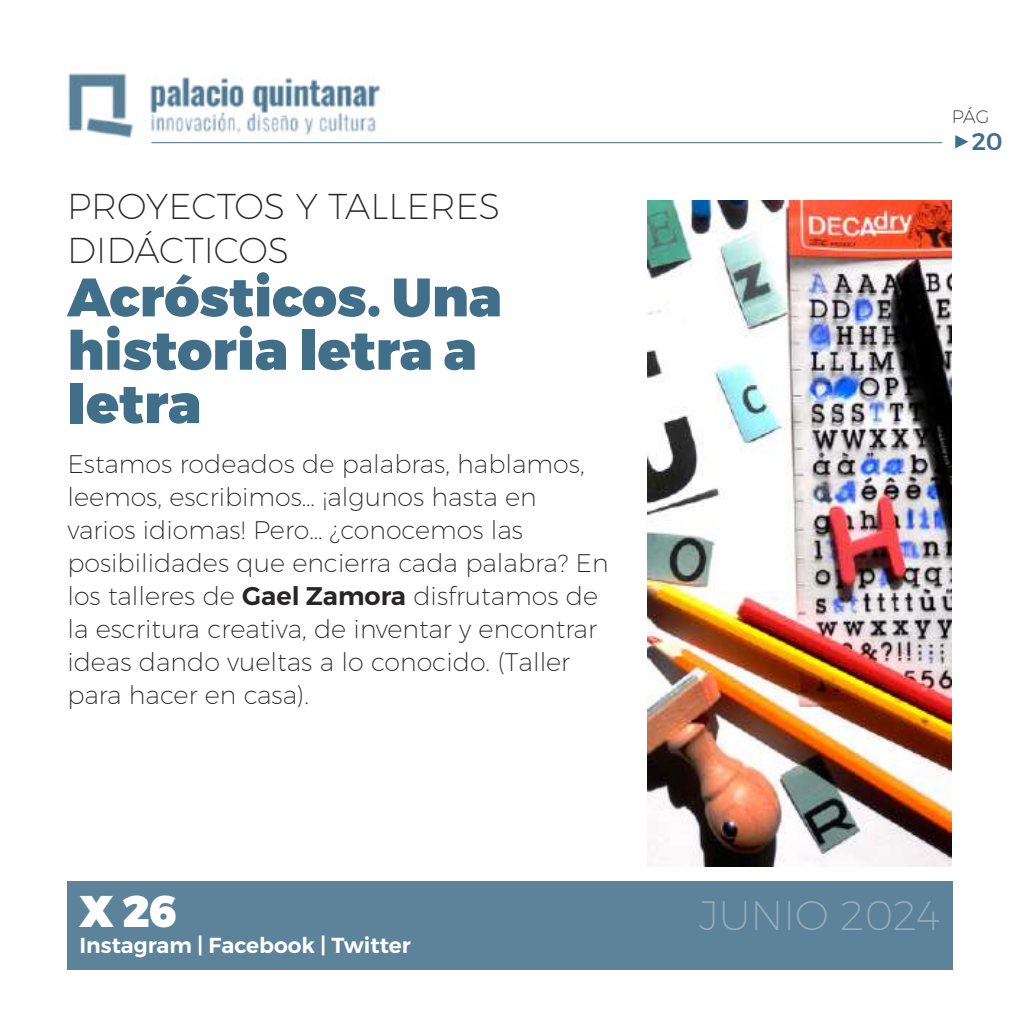
<style>
.page{position:relative;width:1021px;height:1021px;background:#fff}
.page>*{position:absolute;margin:0;border:0;box-sizing:border-box;transform-origin:0 0}
.t1{font:900 54px/53.4px "Montserrat";color:#416f89}
.t2{font:900 44.4px "Montserrat";color:#fff}
.t3{font:200 41.1px "Montserrat";color:#93adbb}
.t4{font:200 36px/44.4px "Montserrat";color:#272526}
.t5{font:200 25.5px/33px "Montserrat";color:#272526}
.t6{font:500 24px "Montserrat";color:#416f89}
.t7{font:600 21.6px "Montserrat";color:#fff}
.t8{font:200 18px "Montserrat";color:#272526}
.s1{font-weight:600}
.s2{font-weight:800;font-size:31.2px}
</style>
<div class="page">
<img style="left:68px;top:73px;width:316px;height:71px">
<div style="left:67px;top:881px;width:885px;height:88px;background:#5c8399"></div>
<img style="left:647px;top:200px;width:304px;height:666px">
<hr style="left:151px;top:142px;width:790px;height:1px;background:#416f89">
<h3 class="t4" style="left:67px;top:186px;width:434px">PROYECTOS Y TALLERES<br>DIDÁCTICOS</h3>
<h1 class="t1" style="left:67px;top:275px;width:436px">Acrósticos. Una historia letra a letra</h1>
<p class="t5" style="left:67px;top:449px;width:542px">Estamos rodeados de palabras, hablamos, leemos, escribimos… ¡algunos hasta en varios idiomas! Pero… ¿conocemos las posibilidades que encierra cada palabra? En los talleres de <span class="s1">Gael Zamora</span> disfrutamos de la escritura creativa, de inventar y encontrar ideas dando vueltas a lo conocido. (Taller para hacer en casa).</p>
<p class="t8" style="left:951px;top:110px;width:39px">PÁG</p>
<p class="t6" style="left:951px;top:128px;width:53px"><span class="s2">▶</span>20</p>
<h2 class="t2" style="left:79px;top:894px;width:100px">X 26</h2>
<h3 class="t3" style="left:699px;top:899px;width:242px">JUNIO 2024</h3>
<p class="t7" style="left:79px;top:937px;width:333px">Instagram | Facebook | Twitter</p>
</div>
